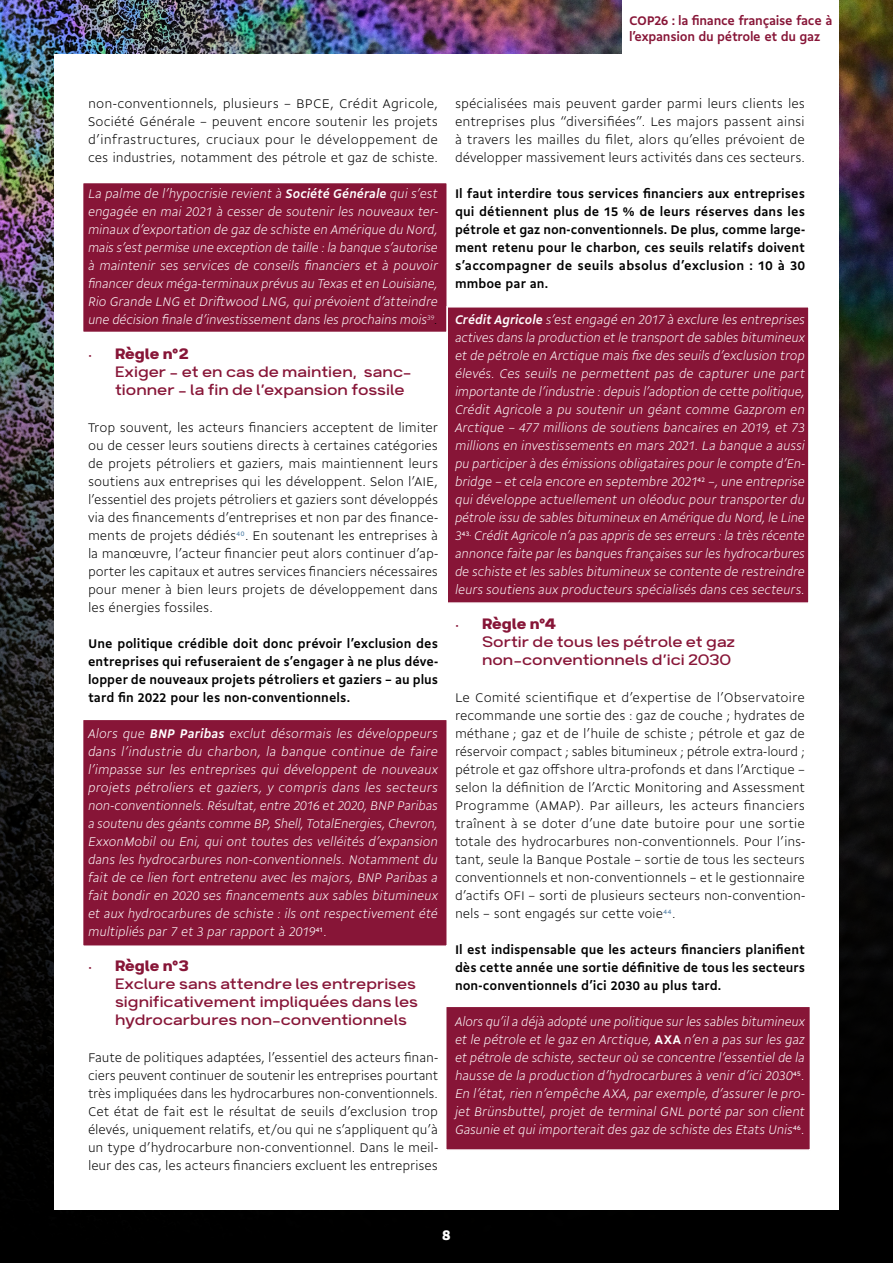
<style>
.page{position:relative;width:893px;height:1263px;background:#fff}
.page>*{position:absolute;margin:0;border:0;box-sizing:border-box;transform-origin:0 0}
.t1{font:300 18px/18px "Breul Grotesk A";color:#871537}
.t2{font:900 15px "Gemeli";color:#fff}
.t3{font:italic 300 13.5px/18px "Gemeli";letter-spacing:-.01em;color:#fff;text-align:justify}
.t4{font:300 13.5px/18px "Gemeli";letter-spacing:-.005em;color:#000;text-align:justify}
.t5{font:700 13.5px/18px "Gemeli";color:#000;text-align:justify}
.t6{font:700 13.5px/16.5px "Gemeli";letter-spacing:-.02em;color:#871537}
.s1{font-weight:700}
.s2{color:#000}
.s3{font-weight:700;font-style:normal}
</style>
<div class="page">
<img style="left:0;top:0;width:893px;height:1263px">
<div style="left:623px;top:0;width:216px;height:55px;background:#fff"></div>
<div style="left:54px;top:54px;width:785px;height:1155px;background:#fff"></div>
<div style="left:83px;top:183px;width:364px;height:149px;background:#871537"></div>
<div style="left:446px;top:306px;width:364px;height:298px;background:#871537;border:2px solid #fff"></div>
<div style="left:446px;top:1007px;width:364px;height:143px;background:#871537"></div>
<div style="left:83px;top:720px;width:364px;height:226px;background:#871537"></div>
<p class="t6" style="left:629px;top:11px;width:205px">COP26 : la finance française face à l’expansion du pétrole et du gaz</p>
<p class="t4" style="left:88px;top:94px;width:351px">non-conventionnels, plusieurs – BPCE, Crédit Agricole, Société Générale – peuvent encore soutenir les projets d’infrastructures, cruciaux pour le développement de ces industries, notamment des pétrole et gaz de schiste.</p>
<p class="t3" style="left:88px;top:184px;width:351px">La palme de l’hypocrisie revient à <span class="s1">Société Générale</span> qui s’est engagée en mai 2021 à cesser de soutenir les nouveaux ter&shy;minaux d’exportation de gaz de schiste en Amérique du Nord, mais s’est permise une exception de taille : la banque s’autorise à maintenir ses services de conseils financiers et à pouvoir financer deux méga-terminaux prévus au Texas et en Louisiane, Rio Grande LNG et Driftwood LNG, qui prévoient d’atteindre une décision finale d’investissement dans les prochains mois<sup>39</sup><span class="s2">.</span></p>
<h1 class="t1" style="left:115px;top:344px;width:298px;text-indent:-27px">• <span class="s1">Règle n°2<br></span>Exiger – et en cas de maintien, sanc&shy;tionner – la fin de l’expansion fossile</h1>
<p class="t4" style="left:88px;top:418px;width:352px">Trop souvent, les acteurs financiers acceptent de limiter ou de cesser leurs soutiens directs à certaines catégories de projets pétroliers et gaziers, mais maintiennent leurs soutiens aux entreprises qui les développent. Selon l’AIE, l’essentiel des projets pétroliers et gaziers sont développés via des financements d’entreprises et non par des finance&shy;ments de projets dédiés<sup>40</sup>. En soutenant les entreprises à la manœuvre, l’acteur financier peut alors continuer d’ap&shy;porter les capitaux et autres services financiers nécessaires pour mener à bien leurs projets de développement dans les énergies fossiles.</p>
<p class="t5" style="left:88px;top:634px;width:351px">Une politique crédible doit donc prévoir l’exclusion des entreprises qui refuseraient de s’engager à ne plus déve&shy;lopper de nouveaux projets pétroliers et gaziers – au plus tard fin 2022 pour les non-conventionnels.</p>
<p class="t3" style="left:88px;top:724px;width:351px">Alors que <span class="s1">BNP Paribas</span> exclut désormais les développeurs dans l’industrie du charbon, la banque continue de faire l’impasse sur les entreprises qui développent de nouveaux projets pétroliers et gaziers, y compris dans les secteurs non-conventionnels. Résultat, entre 2016 et 2020, BNP Paribas a soutenu des géants comme BP, Shell, TotalEnergies, Chevron, ExxonMobil ou Eni, qui ont toutes des velléités d’expansion dans les hydrocarbures non-conventionnels. Notamment du fait de ce lien fort entretenu avec les majors, BNP Paribas a fait bondir en 2020 ses financements aux sables bitumineux et aux hydrocarbures de schiste : ils ont respectivement été multipliés par 7 et 3 par rapport à 2019<sup>41</sup>.</p>
<h1 class="t1" style="left:115px;top:956px;width:304px;text-indent:-27px">• <span class="s1">Règle n°3<br></span>Exclure sans attendre les entreprises significativement impliquées dans les hydrocarbures non-conventionnels</h1>
<p class="t4" style="left:88px;top:1048px;width:351px">Faute de politiques adaptées, l’essentiel des acteurs finan&shy;ciers peuvent continuer de soutenir les entreprises pourtant très impliquées dans les hydrocarbures non-conventionnels.<br>Cet état de fait est le résultat de seuils d’exclusion trop élevés, uniquement relatifs, et/ou qui ne s’appliquent qu’à un type d’hydrocarbure non-conventionnel. Dans le meil&shy;leur des cas, les acteurs financiers excluent les entreprises</p>
<p class="t4" style="left:455px;top:94px;width:351px">spécialisées mais peuvent garder parmi leurs clients les entreprises plus “diversifiées”. Les majors passent ainsi à travers les mailles du filet, alors qu’elles prévoient de développer massivement leurs activités dans ces secteurs.</p>
<p class="t5" style="left:455px;top:184px;width:351px">Il faut interdire tous services financiers aux entreprises qui détiennent plus de 15 % de leurs réserves dans les pétrole et gaz non-conventionnels. De plus, comme large&shy;ment retenu pour le charbon, ces seuils relatifs doivent s’accompagner de seuils absolus d’exclusion : 10 à 30 mmboe par an.</p>
<p class="t3" style="left:455px;top:310px;width:352px"><span class="s1">Crédit Agricole</span> s’est engagé en 2017 à exclure les entreprises actives dans la production et le transport de sables bitumineux et de pétrole en Arctique mais fixe des seuils d’exclusion trop élevés. Ces seuils ne permettent pas de capturer une part importante de l’industrie : depuis l’adoption de cette politique, Crédit Agricole a pu soutenir un géant comme Gazprom en Arctique – 477 millions de soutiens bancaires en 2019, et 73 millions en investissements en mars 2021. La banque a aussi pu participer à des émissions obligataires pour le compte d’En&shy;bridge – et cela encore en septembre 2021<sup>42</sup> –, une entreprise qui développe actuellement un oléoduc pour transporter du pétrole issu de sables bitumineux en Amérique du Nord, le Line 3<sup>43.</sup> Crédit Agricole n’a pas appris de ses erreurs : la très récente annonce faite par les banques françaises sur les hydrocarbures de schiste et les sables bitumineux se contente de restreindre leurs soutiens aux producteurs spécialisés dans ces secteurs.</p>
<h1 class="t1" style="left:482px;top:614px;width:255px;text-indent:-27px">• <span class="s1">Règle n°4<br></span>Sortir de tous les pétrole et gaz non-conventionnels d’ici 2030</h1>
<p class="t4" style="left:455px;top:688px;width:351px">Le Comité scientifique et d’expertise de l’Observatoire recommande une sortie des : gaz de couche ; hydrates de méthane ; gaz et de l’huile de schiste ; pétrole et gaz de réservoir compact ; sables bitumineux ; pétrole extra-lourd ; pétrole et gaz offshore ultra-profonds et dans l’Arctique – selon la définition de l’Arctic Monitoring and Assessment Programme (AMAP). Par ailleurs, les acteurs financiers traînent à se doter d’une date butoire pour une sortie totale des hydrocarbures non-conventionnels. Pour l’ins&shy;tant, seule la Banque Postale – sortie de tous les secteurs conventionnels et non-conventionnels – et le gestionnaire d’actifs OFI – sorti de plusieurs secteurs non-convention&shy;nels – sont engagés sur cette voie<sup>44</sup>.</p>
<p class="t5" style="left:455px;top:940px;width:351px">Il est indispensable que les acteurs financiers planifient dès cette année une sortie définitive de tous les secteurs non-conventionnels d’ici 2030 au plus tard.</p>
<p class="t3" style="left:455px;top:1012px;width:351px">Alors qu’il a déjà adopté une politique sur les sables bitumineux et le pétrole et le gaz en Arctique, <span class="s3">AXA</span> n’en a pas sur les gaz et pétrole de schiste, secteur où se concentre l’essentiel de la hausse de la production d’hydrocarbures à venir d’ici 2030<sup>45</sup>.<br>En l’état, rien n’empêche AXA, par exemple, d’assurer le pro&shy;jet Brünsbuttel, projet de terminal GNL porté par son client Gasunie et qui importerait des gaz de schiste des Etats Unis<sup>46</sup>.</p>
<p class="t2" style="left:443px;top:1224px;width:9px">8</p>
</div>
